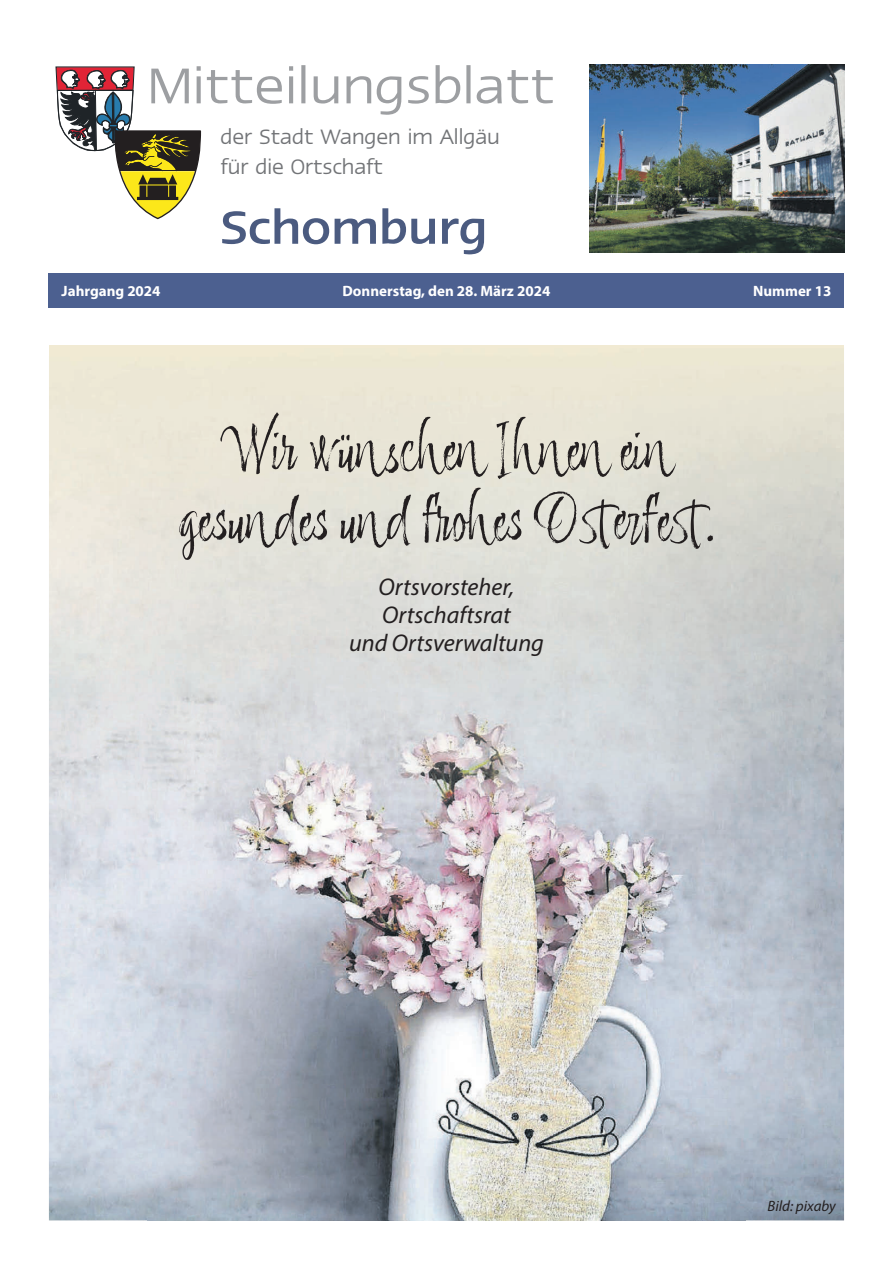
<style>
.page{position:relative;width:893px;height:1263px;background:#fff}
.page>*{position:absolute;margin:0;border:0;box-sizing:border-box;transform-origin:0 0}
.t1{font:59.1px/70.8px "Adore You";color:#231f20;text-align:center}
.t2{font:500 53.7px "Linotype Ergo";color:#4b5b80}
.t3{font:italic 24.3px/27.9px "Myriad Pro";color:#231f20;text-align:center}
.t4{font:24px/30px "Linotype Ergo";color:#727477}
.t5{font:700 15px "Myriad Pro";color:#fff}
.t6{font:italic 15px "Myriad Pro";color:#231f20}
</style>
<div class="page">
<img style="left:590px;top:65px;width:254px;height:187px">
<svg style="left:55px;top:65px;width:498px;height:155px"></svg>
<div style="left:49px;top:273px;width:795px;height:34px;background:#4c6090"></div>
<img style="left:148px;top:1220px;width:597px;height:1px">
<img style="left:50px;top:345px;width:793px;height:875px">
<p class="t4" style="left:220px;top:121px;width:281px">der Stadt Wangen im Allgäu für die Ortschaft</p>
<p class="t2" style="left:220px;top:201px;width:269px">Schomburg</p>
<p class="t5" style="left:62px;top:281px;width:100px">Jahrgang 2024</p>
<p class="t5" style="left:343px;top:281px;width:209px">Donnerstag, den 28. März 2024</p>
<p class="t5" style="left:753px;top:281px;width:80px">Nummer 13</p>
<p class="t1" style="left:178px;top:412px;width:539px">Wir wünschen Ihnen ein gesundes und frohes Osterfest.</p>
<p class="t3" style="left:349px;top:572px;width:196px">Ortsvorsteher,<br>Ortschaftsrat<br>und Ortsverwaltung</p>
<p class="t6" style="left:767px;top:1197px;width:70px">Bild: pixaby</p>
</div>
